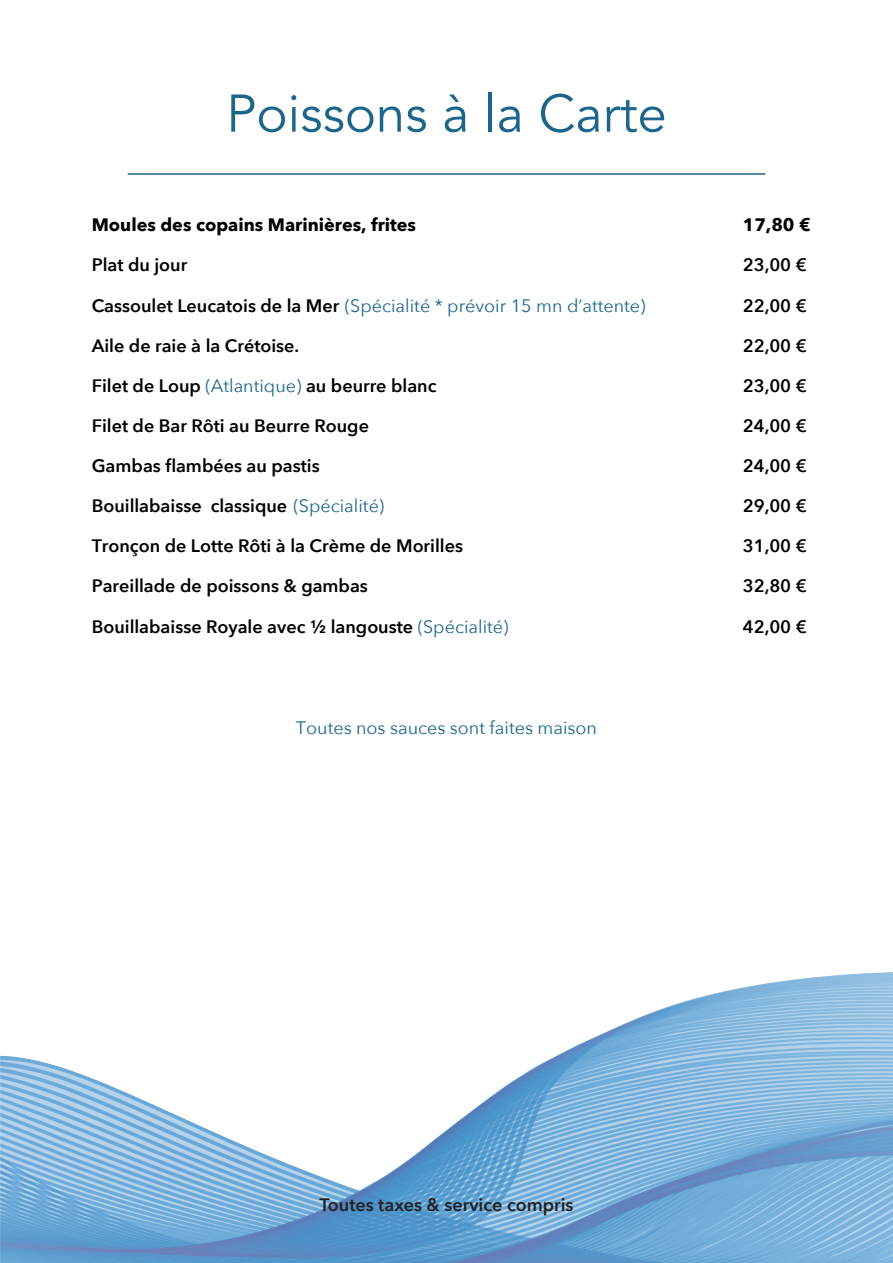
<style>
.page{position:relative;width:893px;height:1263px;background:#fff}
.page>*{position:absolute;margin:0;border:0;box-sizing:border-box;transform-origin:0 0}
.t1{font:52.5px "Avenir";color:#1c668b}
.t2{font:600 18px "Avenir Next";color:#000001}
.t3{font:18px "Avenir Next";color:#1d668b}
.t4{font:700 18px "Avenir Next";color:#000001}
.t5{font:600 18px "Avenir Next";color:#231f20}
.s1{font-weight:600;color:#000001}
.s2{font-weight:400;color:#1d668b}
</style>
<div class="page">
<img style="left:1px;top:972px;width:892px;height:291px">
<hr style="left:128px;top:173px;width:637px;height:2px;background:#1d668b">
<h1 class="t1" style="left:226px;top:82px;width:442px">Poissons à la Carte</h1>
<p class="t4" style="left:92px;top:209px;width:326px">Moules des copains Marinières, frites</p>
<p class="t4" style="left:743px;top:209px;width:70px">17,80 €</p>
<p class="t2" style="left:92px;top:250px;width:97px">Plat du jour</p>
<p class="t2" style="left:743px;top:250px;width:66px">23,00 €</p>
<p class="t3" style="left:92px;top:290px;width:555px"><span class="s1">Cassoulet Leucatois de la Mer</span> (Spécialité * prévoir 15 mn d’attente)</p>
<p class="t2" style="left:743px;top:290px;width:66px">22,00 €</p>
<p class="t2" style="left:92px;top:330px;width:209px">Aile de raie à la Crétoise.</p>
<p class="t2" style="left:743px;top:330px;width:66px">22,00 €</p>
<p class="t2" style="left:92px;top:370px;width:346px">Filet de Loup <span class="s2">(Atlantique)</span> au beurre blanc</p>
<p class="t2" style="left:743px;top:370px;width:66px">23,00 €</p>
<p class="t2" style="left:92px;top:410px;width:279px">Filet de Bar Rôti au Beurre Rouge</p>
<p class="t2" style="left:743px;top:410px;width:66px">24,00 €</p>
<p class="t2" style="left:92px;top:450px;width:229px">Gambas flambées au pastis</p>
<p class="t2" style="left:743px;top:450px;width:66px">24,00 €</p>
<p class="t2" style="left:92px;top:490px;width:294px">Bouillabaisse classique <span class="s2">(Spécialité)</span></p>
<p class="t2" style="left:743px;top:490px;width:66px">29,00 €</p>
<p class="t2" style="left:92px;top:531px;width:373px">Tronçon de Lotte Rôti à la Crème de Morilles</p>
<p class="t2" style="left:743px;top:531px;width:66px">31,00 €</p>
<p class="t2" style="left:92px;top:571px;width:278px">Pareillade de poissons &amp; gambas</p>
<p class="t2" style="left:743px;top:571px;width:66px">32,80 €</p>
<p class="t2" style="left:92px;top:611px;width:418px">Bouillabaisse Royale avec ½ langouste <span class="s2">(Spécialité)</span></p>
<p class="t2" style="left:743px;top:611px;width:66px">42,00 €</p>
<p class="t3" style="left:296px;top:713px;width:303px">Toutes nos sauces sont faites maison</p>
<p class="t5" style="left:319px;top:1189px;width:256px">Toutes taxes &amp; service compris</p>
</div>
